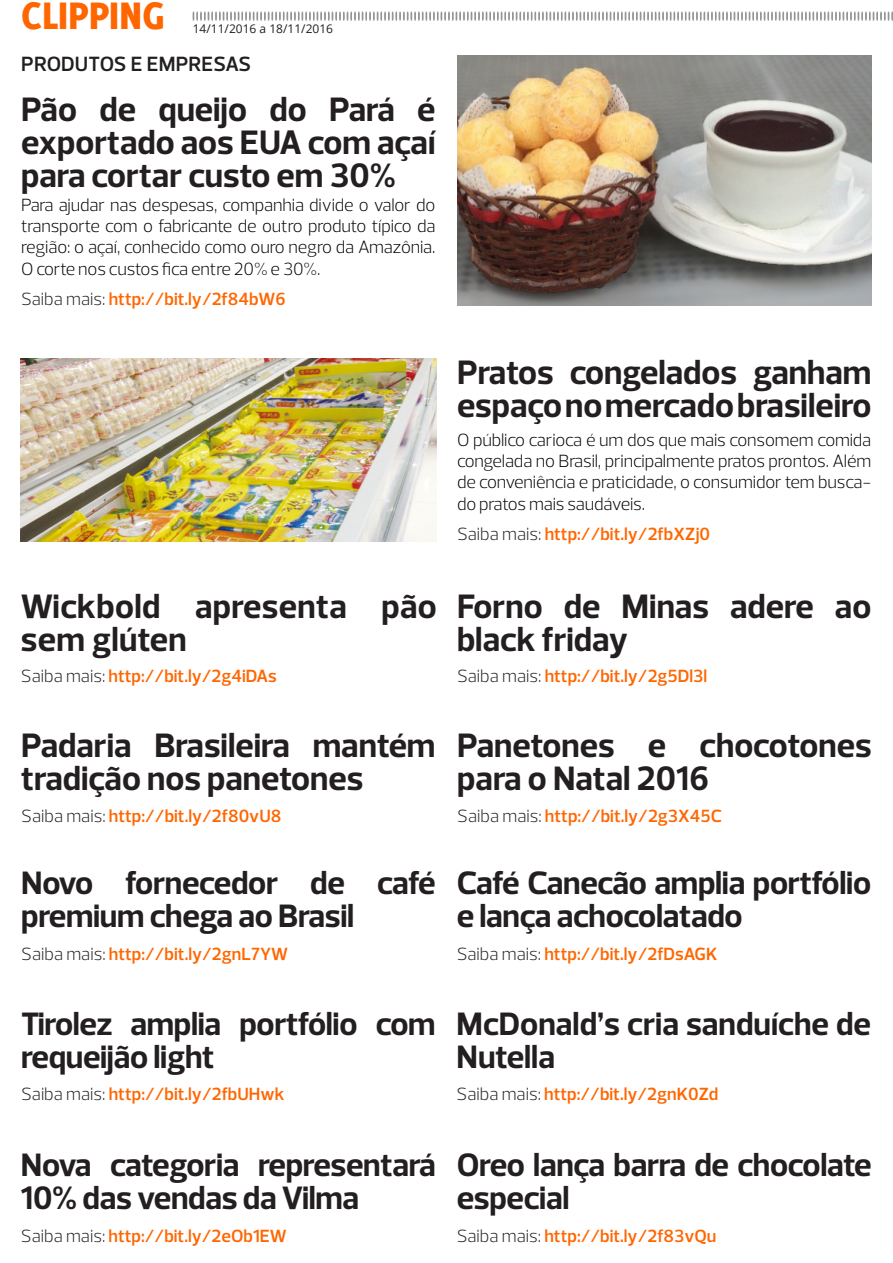
<style>
.page{position:relative;width:893px;height:1263px;background:#fff}
.page>*{position:absolute;margin:0;border:0;box-sizing:border-box;transform-origin:0 0}
.t1{font:800 42px "Delicious";color:#f60}
.t2{font:700 34.5px/33px "Prelo";color:#231f20}
.t3{font:700 33px/33px "Prelo";letter-spacing:-.01em;color:#231f20}
.t4{font:600 21px "Prelo";letter-spacing:.005em;color:#231f20}
.t5{font:600 18px "Prelo";color:#f60}
.t6{font:300 18px/21.1px "Prelo";letter-spacing:-.01em;color:#000;text-align:justify}
.t7{font:12px "Open Sans";color:#231f20}
.s1{font-weight:300;color:#231f20}
</style>
<div class="page">
<svg style="left:193px;top:12px;width:700px;height:9px"></svg>
<img style="left:457px;top:55px;width:415px;height:251px">
<img style="left:21px;top:358px;width:416px;height:183px">
<h1 class="t1" style="left:21px;top:-9px;width:145px">CLIPPING</h1>
<p class="t7" style="left:193px;top:20px;width:142px">14/11/2016 a 18/11/2016</p>
<p class="t4" style="left:21px;top:51px;width:231px">PRODUTOS E EMPRESAS</p>
<p class="t2" style="left:21px;top:93px;width:416px;text-align:justify">Pão de queijo do Pará é exportado aos EUA com açaí para cortar custo em 30%</p>
<p class="t6" style="left:21px;top:195px;width:416px">Para ajudar nas despesas, companhia divide o valor do transporte com o fabricante de outro produto típico da região: o açaí, conhecido como ouro negro da Amazônia.<br>O corte nos custos fica entre 20% e 30%.</p>
<p class="t5" style="left:21px;top:288px;width:266px"><span class="s1">Saiba mais:</span> http://bit.ly/2f84bW6</p>
<p class="t2" style="left:21px;top:590px;width:417px">Wickbold apresenta pão sem glúten</p>
<p class="t5" style="left:21px;top:665px;width:257px"><span class="s1">Saiba mais:</span> http://bit.ly/2g4iDAs</p>
<p class="t2" style="left:21px;top:729px;width:416px">Padaria Brasileira mantém tradição nos panetones</p>
<p class="t5" style="left:21px;top:805px;width:262px"><span class="s1">Saiba mais:</span> http://bit.ly/2f80vU8</p>
<p class="t3" style="left:21px;top:867px;width:416px">Novo fornecedor de café premium chega ao Brasil</p>
<p class="t5" style="left:21px;top:943px;width:268px"><span class="s1">Saiba mais:</span> http://bit.ly/2gnL7YW</p>
<p class="t3" style="left:21px;top:1007px;width:416px">Tirolez amplia portfólio com requeijão light</p>
<p class="t5" style="left:21px;top:1083px;width:265px"><span class="s1">Saiba mais:</span> http://bit.ly/2fbUHwk</p>
<p class="t3" style="left:21px;top:1149px;width:416px">Nova categoria representará<br>10% das vendas da Vilma</p>
<p class="t5" style="left:21px;top:1225px;width:267px"><span class="s1">Saiba mais:</span> http://bit.ly/2eOb1EW</p>
<p class="t2" style="left:457px;top:356px;width:416px">Pratos congelados ganham espaço no mercado brasileiro</p>
<p class="t6" style="left:457px;top:430px;width:416px">O público carioca é um dos que mais consomem comida congelada no Brasil, principalmente pratos prontos. Além de conveniência e praticidade, o consumidor tem busca&shy;do pratos mais saudáveis.</p>
<p class="t5" style="left:457px;top:523px;width:255px"><span class="s1">Saiba mais:</span> http://bit.ly/2fbXZj0</p>
<p class="t2" style="left:457px;top:590px;width:416px">Forno de Minas adere ao black friday</p>
<p class="t5" style="left:457px;top:665px;width:252px"><span class="s1">Saiba mais:</span> http://bit.ly/2g5Dl3l</p>
<p class="t2" style="left:457px;top:729px;width:416px">Panetones e chocotones para o Natal 2016</p>
<p class="t5" style="left:457px;top:805px;width:266px"><span class="s1">Saiba mais:</span> http://bit.ly/2g3X45C</p>
<p class="t3" style="left:457px;top:867px;width:416px">Café Canecão amplia portfólio e lança achocolatado</p>
<p class="t5" style="left:457px;top:943px;width:262px"><span class="s1">Saiba mais:</span> http://bit.ly/2fDsAGK</p>
<p class="t3" style="left:457px;top:1007px;width:416px">McDonald’s cria sanduíche de<br>Nutella</p>
<p class="t5" style="left:457px;top:1083px;width:263px"><span class="s1">Saiba mais:</span> http://bit.ly/2gnK0Zd</p>
<p class="t3" style="left:457px;top:1149px;width:416px">Oreo lança barra de chocolate especial</p>
<p class="t5" style="left:457px;top:1225px;width:261px"><span class="s1">Saiba mais:</span> http://bit.ly/2f83vQu</p>
</div>
